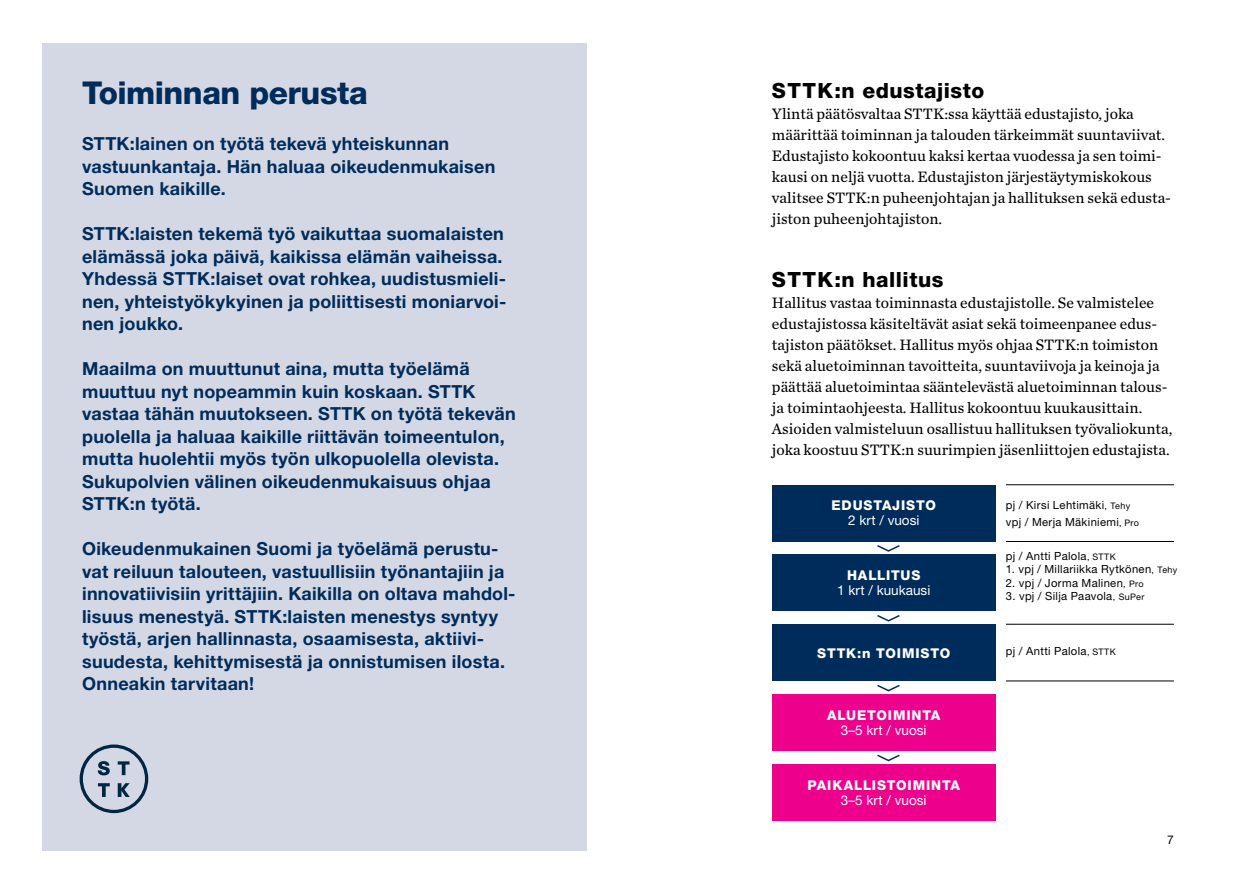
<style>
.page{position:relative;width:1259px;height:893px;background:#fff}
.page>*{position:absolute;margin:0;border:0;box-sizing:border-box;transform-origin:0 0}
.t1{font:800 31.5px "Helvetica Neue LT Std";letter-spacing:-.015em;color:#002c5b}
.t2{font:800 21px "Helvetica Neue LT Std";letter-spacing:.025em;color:#000}
.t3{font:700 18px/22.5px "Helvetica Neue LT Std";letter-spacing:.015em;color:#002c5b}
.t4{font:15.75px/21px "Chronicle Text G2";color:#000}
.t5{font:800 13.5px "Helvetica Neue LT Std";letter-spacing:.06em;color:#fff}
.t6{font:13.5px "Helvetica Neue LT Std";color:#fff}
.t7{font:12px "Helvetica Neue LT Std";color:#000}
.t8{font:11.25px/16.6px "Helvetica Neue LT Std";letter-spacing:.03em;color:#000}
.s1{font-size:9px}
</style>
<div class="page">
<div style="left:43px;top:43px;width:544px;height:807px;background:#d4d8e4"></div>
<div style="left:772px;top:485px;width:223px;height:56px;background:#002c5b"></div>
<div style="left:772px;top:554px;width:223px;height:57px;background:#002c5b"></div>
<div style="left:772px;top:624px;width:223px;height:57px;background:#002c5b"></div>
<div style="left:772px;top:764px;width:223px;height:57px;background:#ec008c"></div>
<div style="left:772px;top:694px;width:223px;height:57px;background:#ec008c"></div>
<svg style="left:877px;top:754px;width:23px;height:8px"></svg>
<svg style="left:877px;top:684px;width:23px;height:8px"></svg>
<svg style="left:877px;top:615px;width:23px;height:7px"></svg>
<svg style="left:877px;top:545px;width:23px;height:7px"></svg>
<svg style="left:80px;top:744px;width:68px;height:69px"></svg>
<hr style="left:1006px;top:541px;width:168px;height:1px;background:#000">
<hr style="left:1006px;top:681px;width:168px;height:1px;background:#000">
<hr style="left:1006px;top:484px;width:168px;height:1px;background:#000">
<hr style="left:1006px;top:624px;width:168px;height:1px;background:#000">
<h1 class="t1" style="left:82px;top:74px;width:287px">Toiminnan perusta</h1>
<p class="t3" style="left:82px;top:132px;width:415px">STTK:lainen on työtä tekevä yhteiskunnan vastuunkantaja. Hän haluaa oikeudenmukaisen<br>Suomen kaikille.</p>
<p class="t3" style="left:82px;top:222px;width:426px">STTK:laisten tekemä työ vaikuttaa suomalaisten elämässä joka päivä, kaikissa elämän vaiheissa.<br>Yhdessä STTK:laiset ovat rohkea, uudistusmieli&shy;nen, yhteistyökykyinen ja poliittisesti moniarvoi&shy;nen joukko.</p>
<p class="t3" style="left:82px;top:357px;width:435px">Maailma on muuttunut aina, mutta työelämä muuttuu nyt nopeammin kuin koskaan. STTK vastaa tähän muutokseen. STTK on työtä tekevän puolella ja haluaa kaikille riittävän toimeentulon, mutta huolehtii myös työn ulkopuolella olevista.<br>Sukupolvien välinen oikeudenmukaisuus ohjaa STTK:n työtä.</p>
<p class="t3" style="left:82px;top:537px;width:435px">Oikeudenmukainen Suomi ja työelämä perustu&shy;vat reiluun talouteen, vastuullisiin työnantajiin ja innovatiivisiin yrittäjiin. Kaikilla on oltava mahdol&shy;lisuus menestyä. STTK:laisten menestys syntyy työstä, arjen hallinnasta, osaamisesta, aktiivi&shy;suudesta, kehittymisestä ja onnistumisen ilosta.<br>Onneakin tarvitaan!</p>
<p class="t2" style="left:772px;top:78px;width:214px">STTK:n edustajisto</p>
<p class="t4" style="left:772px;top:102px;width:400px">Ylintä päätösvaltaa STTK:ssa käyttää edustajisto, joka määrittää toiminnan ja talouden tärkeimmät suuntaviivat.<br>Edustajisto kokoontuu kaksi kertaa vuodessa ja sen toimi&shy;kausi on neljä vuotta. Edustajiston järjestäytymiskokous valitsee STTK:n puheenjohtajan ja hallituksen sekä edusta&shy;jiston puheenjohtajiston.</p>
<p class="t2" style="left:772px;top:267px;width:173px">STTK:n hallitus</p>
<p class="t4" style="left:772px;top:291px;width:402px">Hallitus vastaa toiminnasta edustajistolle. Se valmistelee edustajistossa käsiteltävät asiat sekä toimeenpanee edus&shy;tajiston päätökset. Hallitus myös ohjaa STTK:n toimiston sekä aluetoiminnan tavoitteita, suuntaviivoja ja keinoja ja päättää aluetoimintaa sääntelevästä aluetoiminnan talous&shy;ja toimintaohjeesta. Hallitus kokoontuu kuukausittain.<br>Asioiden valmisteluun osallistuu hallituksen työvaliokunta, joka koostuu STTK:n suurimpien jäsenliittojen edustajista.</p>
<p class="t5" style="left:831px;top:497px;width:106px">EDUSTAJISTO</p>
<p class="t6" style="left:848px;top:512px;width:73px">2 krt / vuosi</p>
<p class="t5" style="left:847px;top:567px;width:75px">HALLITUS</p>
<p class="t6" style="left:837px;top:582px;width:95px">1 krt / kuukausi</p>
<p class="t5" style="left:817px;top:645px;width:135px">STTK:n TOIMISTO</p>
<p class="t5" style="left:827px;top:707px;width:115px">ALUETOIMINTA</p>
<p class="t6" style="left:841px;top:722px;width:87px">3–5 krt / vuosi</p>
<p class="t5" style="left:807px;top:777px;width:154px">PAIKALLISTOIMINTA</p>
<p class="t6" style="left:841px;top:792px;width:87px">3–5 krt / vuosi</p>
<p class="t8" style="left:1006px;top:496px;width:135px">pj / Kirsi Lehtimäki<span class="s1">, Tehy </span>vpj / Merja Mäkiniemi<span class="s1">, Pro</span></p>
<p class="t8" style="left:1006px;top:547px;width:111px">pj / Antti Palola<span class="s1">, STTK</span></p>
<p class="t8" style="left:1006px;top:561px;width:173px">1. vpj / Millariikka Rytkönen<span class="s1">, Tehy</span></p>
<p class="t8" style="left:1006px;top:574px;width:139px">2. vpj / Jorma Malinen<span class="s1">, Pro</span></p>
<p class="t8" style="left:1006px;top:588px;width:140px">3. vpj / Silja Paavola<span class="s1">, SuPer</span></p>
<p class="t8" style="left:1006px;top:643px;width:111px">pj / Antti Palola<span class="s1">, STTK</span></p>
<p class="t7" style="left:1167px;top:833px;width:8px">7</p>
</div>
